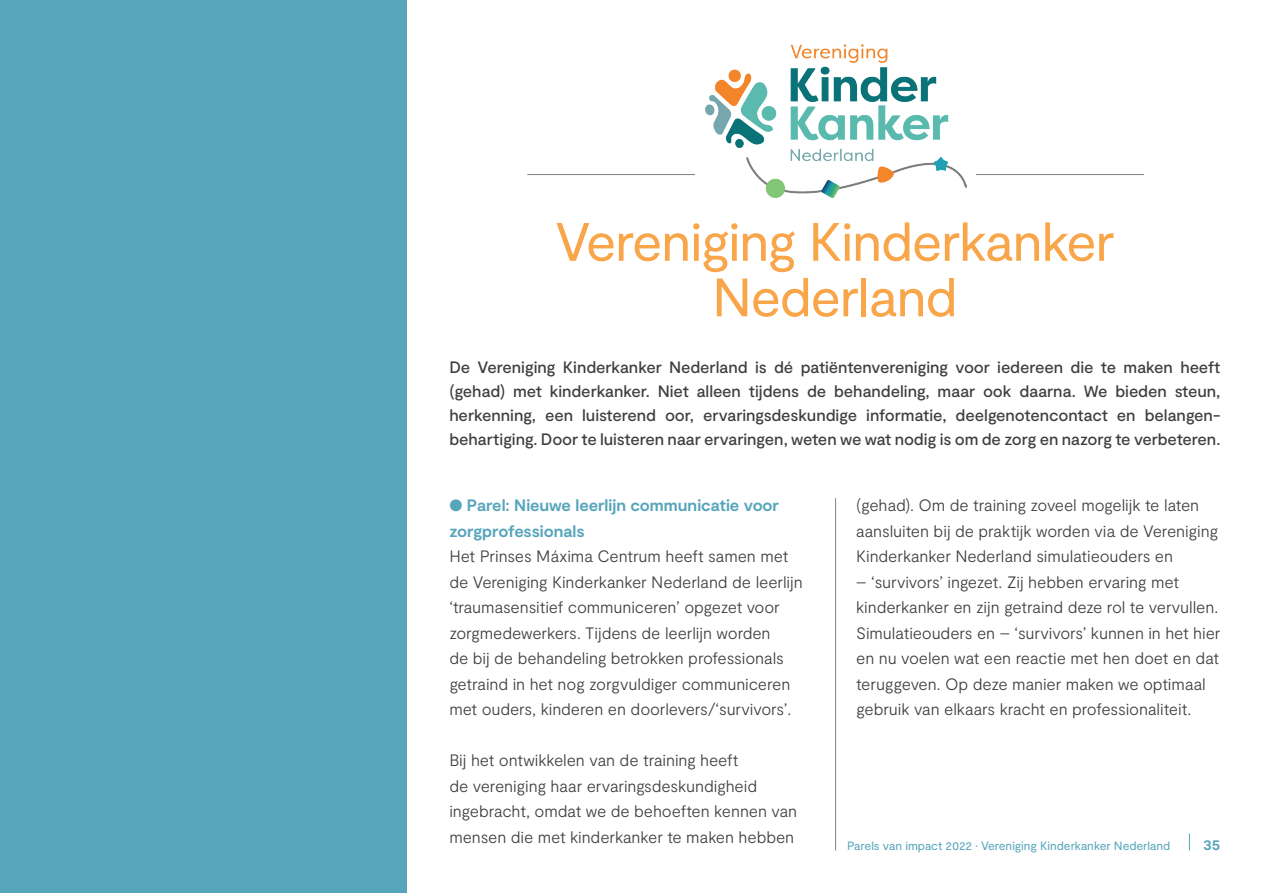
<style>
.page{position:relative;width:1263px;height:893px;background:#fff}
.page>*{position:absolute;margin:0;border:0;box-sizing:border-box;transform-origin:0 0}
.t1{font:54px/55.5px "Moderat";letter-spacing:-.025em;color:#f9a64a;text-align:center}
.t2{font:300 16.5px/25.5px "Moderat";letter-spacing:-.01em;color:#3e3e3f}
.t3{font:500 16.5px/24px "Moderat";letter-spacing:-.01em;color:#3e3e3f;text-align:justify}
.t4{font:700 16.5px/25.5px "Moderat";letter-spacing:-.005em;color:#57a5bb}
.t5{font:700 15px "Moderat";color:#57a5bb}
.t6{font:12px "Moderat";letter-spacing:-.005em;color:#57a5bb}
</style>
<div class="page">
<svg style="left:1189px;top:833px;width:1px;height:17px"></svg>
<div style="left:0;top:0;width:407px;height:893px;background:#57a5bb"></div>
<hr style="left:527px;top:174px;width:617px;height:1px;background:#808285">
<div style="left:695px;top:44px;width:281px;height:156px;background:#fff"></div>
<img style="left:705px;top:44px;width:261px;height:154px">
<hr style="left:835px;top:498px;width:1px;height:352px;background:#808285">
<h1 class="t1" style="left:555px;top:216px;width:561px">Vereniging Kinderkanker<br>Nederland</h1>
<p class="t3" style="left:449px;top:355px;width:773px">De Vereniging Kinderkanker Nederland is dé patiëntenvereniging voor iedereen die te maken heeft (gehad) met kinderkanker. Niet alleen tijdens de behandeling, maar ook daarna. We bieden steun, herkenning, een luisterend oor, ervaringsdeskundige informatie, deelgenotencontact en belangen&shy;behartiging. Door te luisteren naar ervaringen, weten we wat nodig is om de zorg en nazorg te verbeteren.</p>
<p class="t4" style="left:449px;top:494px;width:331px">● Parel: Nieuwe leerlijn communicatie voor zorgprofessionals</p>
<p class="t2" style="left:449px;top:544px;width:355px">Het Prinses Máxima Centrum heeft samen met de Vereniging Kinderkanker Nederland de leerlijn ‘traumasensitief communiceren’ opgezet voor zorgmedewerkers. Tijdens de leerlijn worden<br>de bij de behandeling betrokken professionals getraind in het nog zorgvuldiger communiceren met ouders, kinderen en doorlevers/‘survivors’.</p>
<p class="t2" style="left:449px;top:748px;width:349px">Bij het ontwikkelen van de training heeft<br>de vereniging haar ervaringsdeskundigheid ingebracht, omdat we de behoeften kennen van mensen die met kinderkanker te maken hebben</p>
<p class="t2" style="left:856px;top:493px;width:363px">(gehad). Om de training zoveel mogelijk te laten aansluiten bij de praktijk worden via de Vereniging<br>Kinderkanker Nederland simulatieouders en</p>
<p class="t2" style="left:856px;top:570px;width:366px">– ‘survivors’ ingezet. Zij hebben ervaring met kinderkanker en zijn getraind deze rol te vervullen.<br>Simulatieouders en – ‘survivors’ kunnen in het hier en nu voelen wat een reactie met hen doet en dat teruggeven. Op deze manier maken we optimaal gebruik van elkaars kracht en professionaliteit.</p>
<p class="t6" style="left:847px;top:839px;width:325px">Parels van impact 2022 • Vereniging Kinderkanker Nederland</p>
<p class="t5" style="left:1203px;top:836px;width:19px">35</p>
</div>
